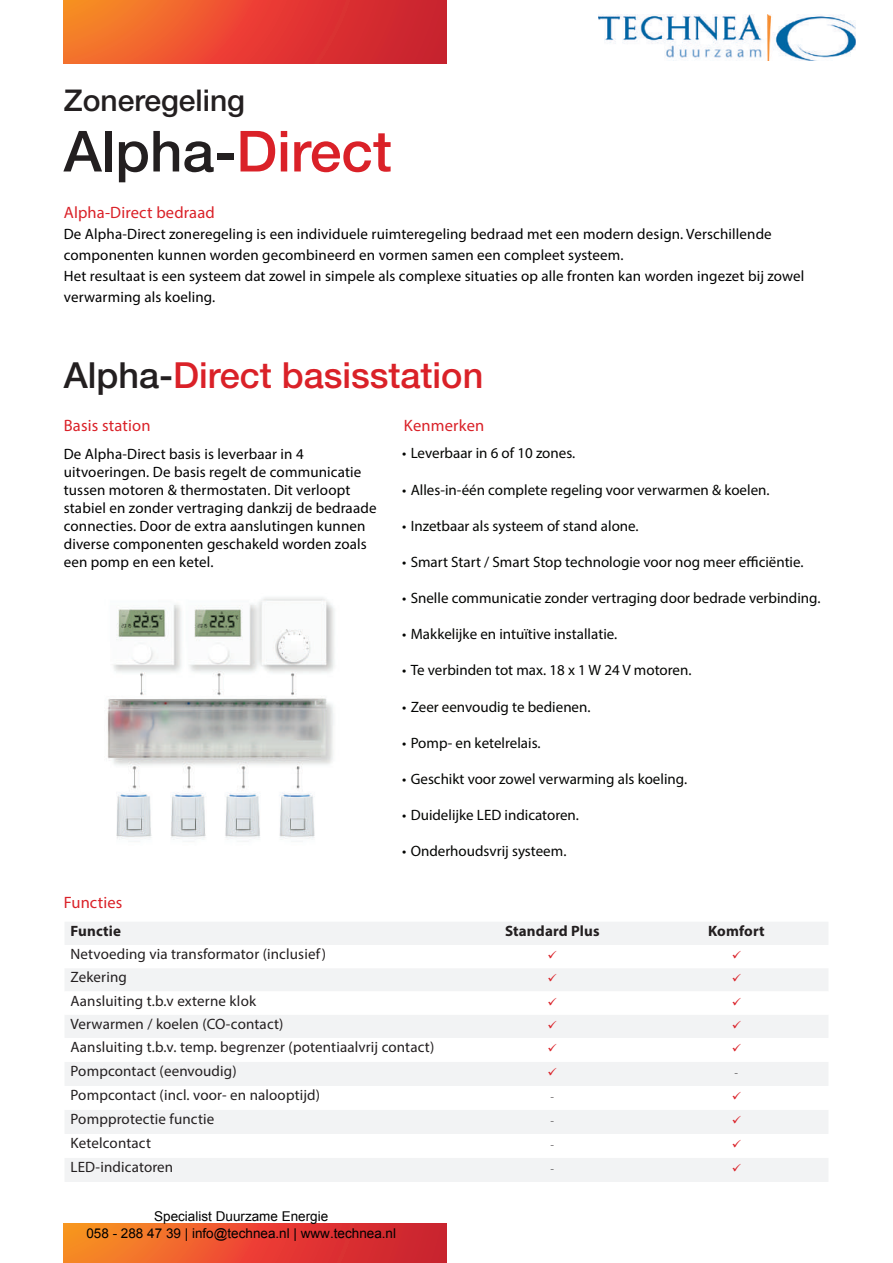
<style>
.page{position:relative;width:893px;height:1263px;background:#fff}
.page>*{position:absolute;margin:0;border:0;box-sizing:border-box;transform-origin:0 0}
.t1{font:500 56.7px "Helvetica Neue LT Std";color:#231f20}
.t2{font:500 36px "Helvetica Neue LT Std";color:#da2128}
.t3{font:500 30px "Helvetica Neue LT Std";color:#231f20}
.t4{font:16.5px "Myriad Pro";letter-spacing:.01em;color:#da2128}
.t5{font:15px/18px "Myriad Pro";letter-spacing:.01em;color:#000}
.t6{font:15px "Myriad Pro";color:#040503}
.t7{font:15px "Myriad Pro";letter-spacing:.01em;color:#231f20}
.t8{font:700 15px "Myriad Pro";letter-spacing:.01em;color:#231f20}
.t9{font:13.5px/16.2px "Arial";color:#000;text-align:center}
.t10{font:300 12px "Myriad Pro";color:#231f20}
.s1{color:#da2128}
.s2{color:#231f20}
</style>
<div class="page">
<svg style="left:64px;top:1224px;width:382px;height:39px"></svg>
<svg style="left:64px;top:0;width:382px;height:64px"></svg>
<div style="left:65px;top:922px;width:763px;height:260px;background:#f2f3f4"></div>
<svg style="left:65px;top:945px;width:763px;height:213px"></svg>
<img style="left:107px;top:597px;width:227px;height:243px">
<img style="left:599px;top:14px;width:257px;height:47px">
<svg style="left:548px;top:951px;width:9px;height:8px"></svg>
<svg style="left:733px;top:951px;width:8px;height:8px"></svg>
<svg style="left:548px;top:974px;width:9px;height:8px"></svg>
<svg style="left:733px;top:974px;width:8px;height:8px"></svg>
<svg style="left:548px;top:997px;width:9px;height:8px"></svg>
<svg style="left:733px;top:997px;width:8px;height:8px"></svg>
<svg style="left:548px;top:1020px;width:9px;height:8px"></svg>
<svg style="left:733px;top:1020px;width:8px;height:8px"></svg>
<svg style="left:548px;top:1044px;width:9px;height:8px"></svg>
<svg style="left:733px;top:1044px;width:8px;height:8px"></svg>
<svg style="left:548px;top:1068px;width:9px;height:8px"></svg>
<svg style="left:733px;top:1092px;width:8px;height:8px"></svg>
<svg style="left:733px;top:1116px;width:8px;height:8px"></svg>
<svg style="left:733px;top:1140px;width:8px;height:8px"></svg>
<svg style="left:733px;top:1164px;width:8px;height:8px"></svg>
<h3 class="t3" style="left:64px;top:83px;width:183px">Zoneregeling</h3>
<h1 class="t1" style="left:64px;top:117px;width:330px">Alpha-<span class="s1">Direct</span></h1>
<p class="t4" style="left:64px;top:202px;width:153px">Alpha-Direct bedraad</p>
<p class="t5" style="left:64px;top:224px;width:742px;line-height:21px">De Alpha-Direct zoneregeling is een individuele ruimteregeling bedraad met een modern design. Verschillende componenten kunnen worden gecombineerd en vormen samen een compleet systeem.<br>Het resultaat is een systeem dat zowel in simpele als complexe situaties op alle fronten kan worden ingezet bij zowel verwarming als koeling.</p>
<h2 class="t2" style="left:64px;top:353px;width:421px"><span class="s2">Alpha-</span>Direct basisstation</h2>
<p class="t4" style="left:64px;top:415px;width:88px">Basis station</p>
<p class="t5" style="left:64px;top:445px;width:314px">De Alpha-Direct basis is leverbaar in 4 uitvoeringen. De basis regelt de communicatie tussen motoren &amp; thermostaten. Dit verloopt stabiel en zonder vertraging dankzij de bedraade connecties. Door de extra aanslutingen kunnen diverse componenten geschakeld worden zoals een pomp en een ketel.</p>
<p class="t4" style="left:404px;top:415px;width:82px">Kenmerken</p>
<p class="t6" style="left:402px;top:444px;width:175px">• Leverbaar in 6 of 10 zones.</p>
<p class="t6" style="left:402px;top:480px;width:369px">• Alles-in-één complete regeling voor verwarmen &amp; koelen.</p>
<p class="t6" style="left:402px;top:516px;width:238px">• Inzetbaar als systeem of stand alone.</p>
<p class="t6" style="left:402px;top:553px;width:403px">• Smart Start / Smart Stop technologie voor nog meer efficiëntie.</p>
<p class="t6" style="left:402px;top:589px;width:420px">• Snelle communicatie zonder vertraging door bedrade verbinding.</p>
<p class="t6" style="left:402px;top:625px;width:217px">• Makkelijke en intuïtive installatie.</p>
<p class="t6" style="left:402px;top:661px;width:291px">• Te verbinden tot max. 18 x 1 W 24 V motoren.</p>
<p class="t6" style="left:402px;top:697px;width:190px">• Zeer eenvoudig te bedienen.</p>
<p class="t6" style="left:402px;top:733px;width:140px">• Pomp- en ketelrelais.</p>
<p class="t6" style="left:402px;top:770px;width:286px">• Geschikt voor zowel verwarming als koeling.</p>
<p class="t6" style="left:402px;top:806px;width:178px">• Duidelijke LED indicatoren.</p>
<p class="t6" style="left:402px;top:842px;width:166px">• Onderhoudsvrij systeem.</p>
<p class="t4" style="left:64px;top:892px;width:60px">Functies</p>
<p class="t8" style="left:71px;top:921px;width:52px">Functie</p>
<p class="t8" style="left:505px;top:921px;width:96px">Standard Plus</p>
<p class="t8" style="left:708px;top:921px;width:58px">Komfort</p>
<p class="t7" style="left:71px;top:945px;width:257px">Netvoeding via transformator (inclusief)</p>
<p class="t7" style="left:71px;top:968px;width:58px">Zekering</p>
<p class="t7" style="left:71px;top:991px;width:187px">Aansluiting t.b.v externe klok</p>
<p class="t7" style="left:71px;top:1015px;width:214px">Verwarmen / koelen (CO-contact)</p>
<p class="t7" style="left:71px;top:1038px;width:365px">Aansluiting t.b.v. temp. begrenzer (potentiaalvrij contact)</p>
<p class="t7" style="left:71px;top:1062px;width:168px">Pompcontact (eenvoudig)</p>
<p class="t10" style="left:735px;top:1066px;width:5px">-</p>
<p class="t7" style="left:71px;top:1086px;width:251px">Pompcontact (incl. voor- en nalooptijd)</p>
<p class="t10" style="left:551px;top:1090px;width:5px">-</p>
<p class="t7" style="left:71px;top:1110px;width:145px">Pompprotectie functie</p>
<p class="t10" style="left:551px;top:1114px;width:5px">-</p>
<p class="t7" style="left:71px;top:1134px;width:82px">Ketelcontact</p>
<p class="t10" style="left:551px;top:1138px;width:5px">-</p>
<p class="t7" style="left:71px;top:1158px;width:104px">LED-indicatoren</p>
<p class="t10" style="left:551px;top:1162px;width:5px">-</p>
<p class="t9" style="left:86px;top:1209px;width:311px">Specialist Duurzame Energie<br>058 - 288 47 39 | info@technea.nl | www.technea.nl</p>
</div>
